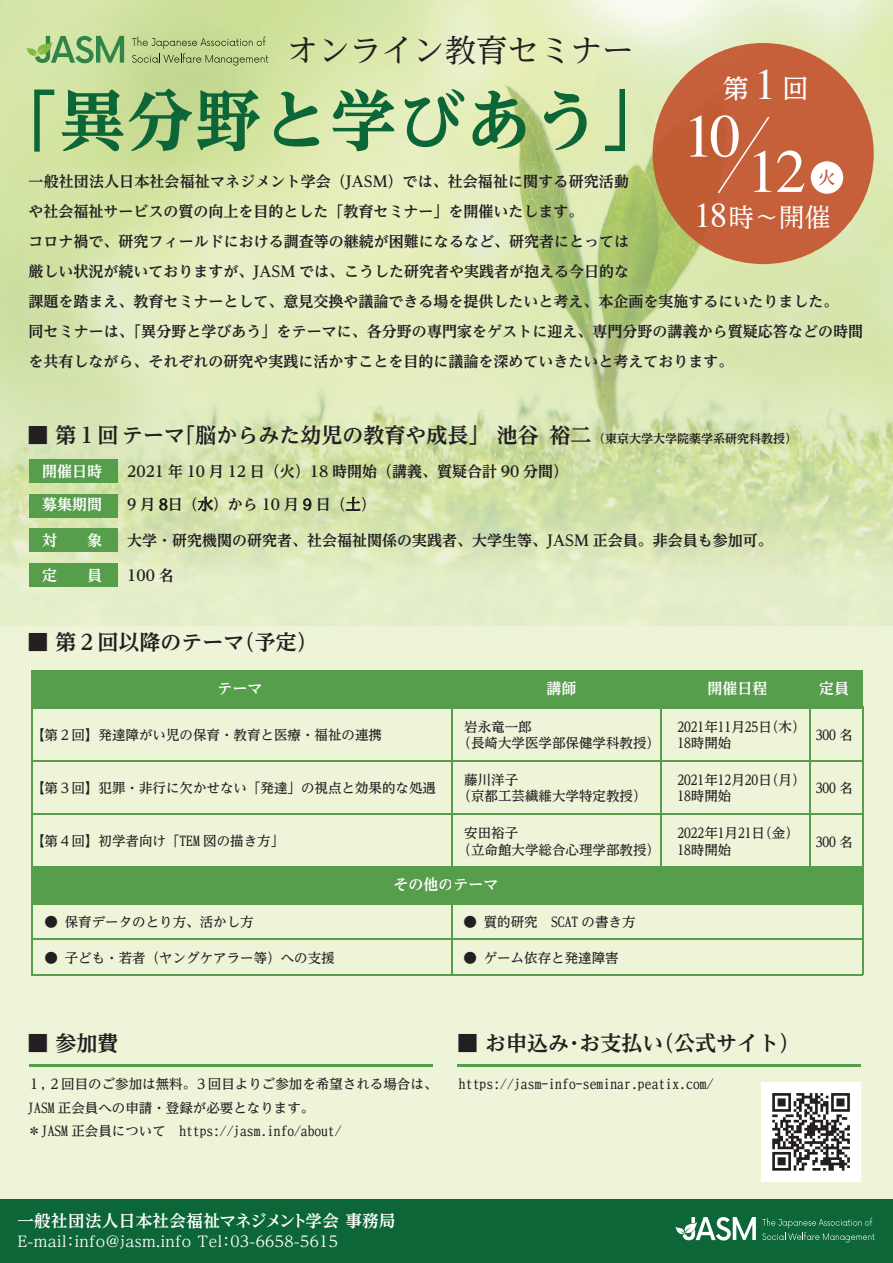
<style>
.page{position:relative;width:893px;height:1263px;background:#edf4d8}
.page>*{position:absolute;margin:0;border:0;box-sizing:border-box;transform-origin:0 0}
.t1{font:700 expanded 66px "UD Reimin Pro";letter-spacing:.025em;color:#0c6638}
.t2{font:61.5px "Times";color:#fff}
.t3{font:31.5px "UD Reimin Pro";color:#231f20}
.t4{font:25.8px "BIZ UD Reimin";color:#fff}
.t5{font:25.8px "BIZ UD Reimin Medium";color:#fff}
.t6{font:700 21px "UD Reimin Pro";color:#231f20}
.t7{font:500 17.25px "UD Reimin Pro";color:#c3512d}
.t8{font:16.5px "BIZ UDP Reimin Bold";letter-spacing:.025em;color:#fff}
.t9{font:700 15px/30px "UD Reimin Pro";color:#231f20}
.t10{font:15px "BIZ UDP Reimin";letter-spacing:.025em;color:#fff}
.t11{font:700 15px "UD Reimin Pro";color:#fff}
.t12{font:13.5px/16.5px "BIZ UD Reimin Medium";color:#231f20}
.s1{font-family:"Times";font-size:43.05px}
.s2{font-family:"Times";font-size:34.5px}
.s3{font-family:"BIZ UD Reimin Bold";font-weight:400}
.s4{font-family:"BIZ UD Reimin Bold";font-weight:400;font-size:12px}
.s5{color:#fff}
.s6{font-family:"Koz Min Pr 6 N";font-weight:400}
</style>
<div class="page">
<img style="left:0;top:0;width:893px;height:777px">
<img style="left:3px;top:148px;width:886px;height:258px">
<svg style="left:132px;top:37px;width:136px;height:29px"></svg>
<svg style="left:26px;top:36px;width:98px;height:28px"></svg>
<hr style="left:29px;top:1064px;width:404px;height:3px;background:#579e4c">
<hr style="left:457px;top:1064px;width:404px;height:3px;background:#579e4c">
<div style="left:31px;top:670px;width:832px;height:39px;background:#579e4c"></div>
<hr style="left:31px;top:760px;width:832px;height:1px;background:#579e4c">
<div style="left:29px;top:459px;width:88px;height:23px;background:#579e4c"></div>
<div style="left:29px;top:494px;width:88px;height:23px;background:#579e4c"></div>
<div style="left:29px;top:528px;width:88px;height:24px;background:#579e4c"></div>
<div style="left:29px;top:563px;width:88px;height:24px;background:#579e4c"></div>
<div style="left:31px;top:866px;width:832px;height:38px;background:#579e4c"></div>
<div style="left:0;top:1199px;width:893px;height:64px;background:#0c6638"></div>
<svg style="left:762px;top:1217px;width:112px;height:25px"></svg>
<svg style="left:675px;top:1217px;width:81px;height:24px"></svg>
<div style="left:653px;top:43px;width:221px;height:221px;background:#c5603a;border-radius:50%"></div>
<div style="left:811px;top:161px;width:32px;height:33px;background:#fff;border-radius:50%"></div>
<svg style="left:718px;top:116px;width:52px;height:78px"></svg>
<div style="left:761px;top:1082px;width:99px;height:99px;background:#fff"></div>
<svg style="left:772px;top:1093px;width:78px;height:78px"></svg>
<hr style="left:31px;top:813px;width:832px;height:1px;background:#579e4c">
<hr style="left:31px;top:939px;width:832px;height:1px;background:#579e4c">
<hr style="left:31px;top:975px;width:832px;height:1px;background:#579e4c">
<hr style="left:31px;top:706px;width:1px;height:269px;background:#579e4c">
<hr style="left:451px;top:706px;width:2px;height:269px;background:#579e4c">
<hr style="left:661px;top:706px;width:1px;height:160px;background:#579e4c">
<hr style="left:809px;top:706px;width:1px;height:160px;background:#579e4c">
<hr style="left:862px;top:706px;width:1px;height:269px;background:#579e4c">
<h3 class="t3" style="left:287px;top:24px;width:348px">オンライン教育セミナー</h3>
<h1 class="t1" style="left:-8px;top:67px;width:677px">「異分野と学びあう」</h1>
<h3 class="t5" style="left:723px;top:75px;width:87px">第<span class="s1">1</span>回</h3>
<h2 class="t2" style="left:683px;top:78px;width:59px">10</h2>
<h2 class="t2" style="left:747px;top:114px;width:61px">12</h2>
<p class="t7" style="left:818px;top:163px;width:19px">火</p>
<p class="t9" style="left:29px;top:166px;width:836px">一般社団法人日本社会福祉マネジメント学会（JASM）では、社会福祉に関する研究活動<br>や社会福祉サービスの質の向上を目的とした「教育セミナー」を開催いたします。<br>コロナ禍で、研究フィールドにおける調査等の継続が困難になるなど、研究者にとっては<br>厳しい状況が続いておりますが、JASM では、こうした研究者や実践者が抱える今日的な<br>課題を踏まえ、教育セミナーとして、意見交換や議論できる場を提供したいと考え、本企画を実施するにいたりました。<br>同セミナーは、「異分野と学びあう」をテーマに、各分野の専門家をゲストに迎え、専門分野の講義から質疑応答などの時間を共有しながら、それぞれの研究や実践に活かすことを目的に議論を深めていきたいと考えております。</p>
<h3 class="t4" style="left:694px;top:204px;width:138px"><span class="s2">18</span>時〜開催</h3>
<h3 class="t6" style="left:27px;top:418px;width:771px">■ 第１回テーマ「脳からみた幼児の教育や成長」<span class="s3">池谷 裕二</span><span class="s4">（東京大学大学院薬学系研究科教授）</span></h3>
<p class="t9" style="left:42px;top:455px;width:527px;line-height:32.8px"><span class="s5">開催日時</span>　 2021 年 10 月 12 日（火）18 時開始（講義、質疑合計 90 分間）<span class="s5">募集期間</span>　 9 月 <span class="s6">8</span>日（<span class="s6">水</span>）から 10 月 <span class="s6">9</span> 日（<span class="s6">土</span>）</p>
<p class="t9" style="left:42px;top:525px;width:732px"><span class="s5">対　　象</span>　 大学・研究機関の研究者、社会福祉関係の実践者、大学生等、JASM 正会員。非会員も参加可。</p>
<p class="t9" style="left:42px;top:560px;width:133px"><span class="s5">定　　員</span>　 100 名</p>
<h3 class="t6" style="left:27px;top:625px;width:292px">■ 第２回以降のテーマ（予定）</h3>
<p class="t11" style="left:218px;top:676px;width:46px">テーマ</p>
<p class="t11" style="left:547px;top:676px;width:31px">講師</p>
<p class="t11" style="left:708px;top:676px;width:61px">開催日程</p>
<p class="t11" style="left:819px;top:676px;width:31px">定員</p>
<p class="t12" style="left:677px;top:718px;width:130px">2021年11月25日（木）<br>18時開始</p>
<p class="t12" style="left:677px;top:771px;width:130px">2021年12月20日（月）<br>18時開始</p>
<p class="t12" style="left:457px;top:718px;width:204px;text-indent:7px">岩永竜一郎<br>（長崎大学医学部保健学科教授）</p>
<p class="t12" style="left:457px;top:771px;width:190px;text-indent:7px">藤川洋子<br>（京都工芸繊維大学特定教授）</p>
<p class="t12" style="left:31px;top:727px;width:353px">【第２回】発達障がい児の保育・教育と医療・福祉の連携</p>
<p class="t12" style="left:816px;top:727px;width:39px">300 名</p>
<p class="t12" style="left:31px;top:780px;width:406px">【第３回】犯罪・非行に欠かせない「発達」の視点と効果的な処遇</p>
<p class="t12" style="left:816px;top:780px;width:39px">300 名</p>
<p class="t12" style="left:31px;top:833px;width:255px">【第４回】初学者向け「TEM 図の描き方」</p>
<p class="t12" style="left:677px;top:825px;width:123px">2022年1月21日（金）<br>18時開始</p>
<p class="t12" style="left:457px;top:825px;width:204px;text-indent:7px">安田裕子<br>（立命館大学総合心理学部教授）</p>
<p class="t12" style="left:816px;top:833px;width:39px">300 名</p>
<p class="t12" style="left:45px;top:914px;width:211px">● 保育データのとり方、活かし方</p>
<p class="t12" style="left:45px;top:950px;width:292px">● 子ども・若者（ヤングケアラー等）への支援</p>
<p class="t11" style="left:393px;top:872px;width:106px">その他のテーマ</p>
<p class="t12" style="left:463px;top:914px;width:174px">● 質的研究　SCAT の書き方</p>
<p class="t12" style="left:463px;top:950px;width:157px">● ゲーム依存と発達障害</p>
<h3 class="t6" style="left:27px;top:1025px;width:92px">■ 参加費</h3>
<p class="t12" style="left:28px;top:1072px;width:411px;line-height:23.4px">１，２回目のご参加は無料。３回目よりご参加を希望される場合は、<br>JASM 正会員への申請・登録が必要となります。<br>＊JASM 正会員について　https://jasm.info/about/　</p>
<h3 class="t6" style="left:457px;top:1025px;width:344px">■ お申込み・お支払い（公式サイト）</h3>
<p class="t12" style="left:459px;top:1076px;width:256px">https://jasm-info-seminar.peatix.com/</p>
<p class="t8" style="left:17px;top:1213px;width:380px">一般社団法人日本社会福祉マネジメント学会 事務局</p>
<p class="t10" style="left:17px;top:1234px;width:322px">E-mail：info@jasm.info Tel：03-6658-5615</p>
</div>
